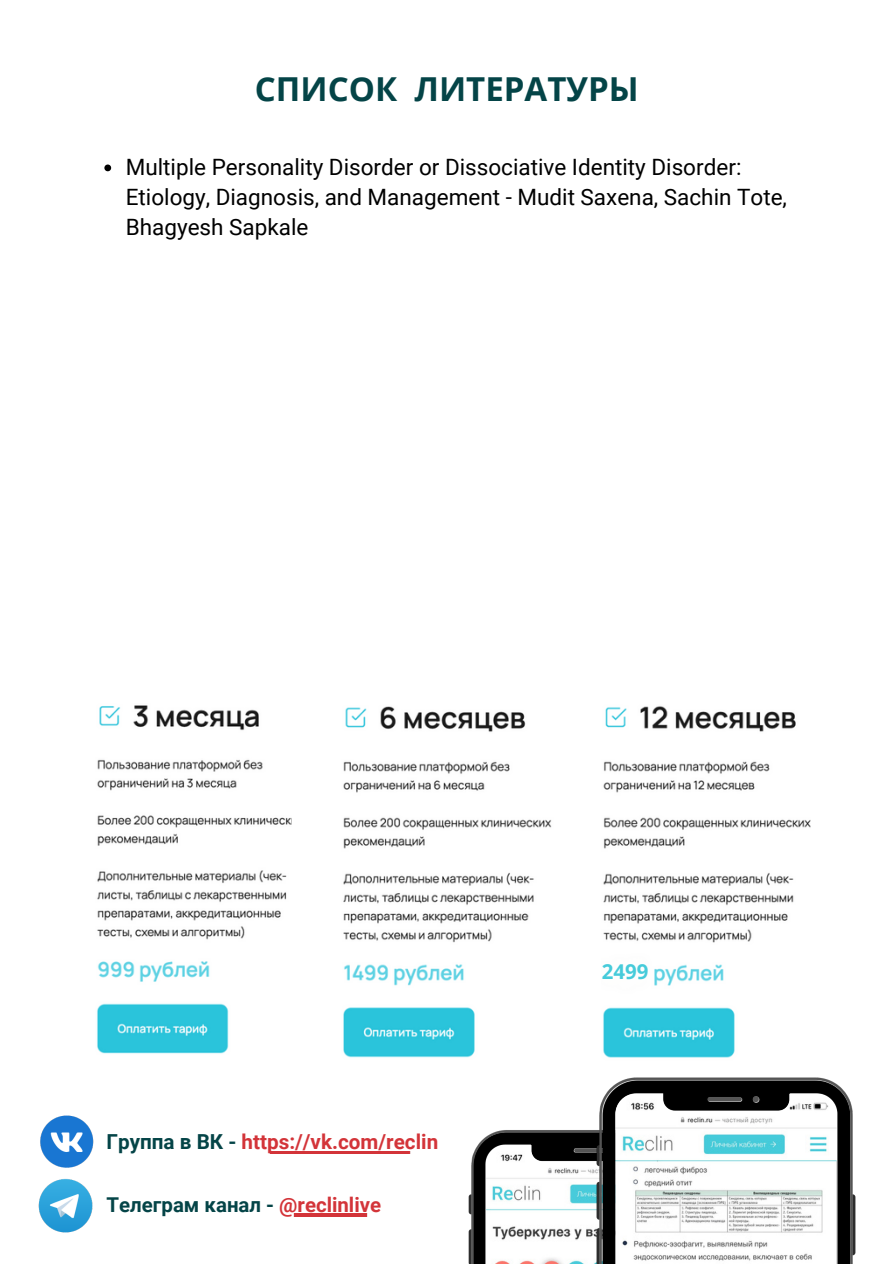
<style>
.page{position:relative;width:894px;height:1264px;background:#fff}
.page>*{position:absolute;margin:0;border:0;box-sizing:border-box;transform-origin:0 0}
.t1{font:700 33px "Open Sans";color:#044447}
.t2{font:22.5px/30.3px "Roboto";color:#000}
.t3{font:700 20.7px "Roboto";color:#d33439}
.t4{font:700 20.4px "Roboto";color:#044447}
.t5{font:700 20.4px "Open Sans";color:#46cbda}
.s1{color:#044447}
.s2{color:#d33439}
</style>
<div class="page">
<img style="left:97px;top:705px;width:195px;height:349px">
<img style="left:343px;top:706px;width:209px;height:352px">
<img style="left:603px;top:706px;width:206px;height:352px">
<img style="left:468px;top:1130px;width:121px;height:133px">
<img style="left:38px;top:1115px;width:56px;height:118px">
<img style="left:269px;top:1151px;width:142px;height:2px">
<img style="left:293px;top:1213px;width:75px;height:2px">
<img style="left:589px;top:1077px;width:267px;height:186px">
<svg style="left:104px;top:164px;width:7px;height:7px"></svg>
<p class="t1" style="left:255px;top:66px;width:385px">СПИСОК ЛИТЕРАТУРЫ</p>
<p class="t2" style="left:126px;top:152px;width:662px">Multiple Personality Disorder or Dissociative Identity Disorder:<br>Etiology, Diagnosis, and Management - Mudit Saxena, Sachin Tote,<br>Bhagyesh Sapkale</p>
<p class="t3" style="left:107px;top:1129px;width:333px"><span class="s1">Группа в ВК -</span> https://vk.com/reclin</p>
<h2 class="t4" style="left:107px;top:1193px;width:276px">Телеграм канал - <span class="s2">@reclinlive</span></h2>
<p class="t5" style="left:601px;top:957px;width:48px">2499</p>
</div>
